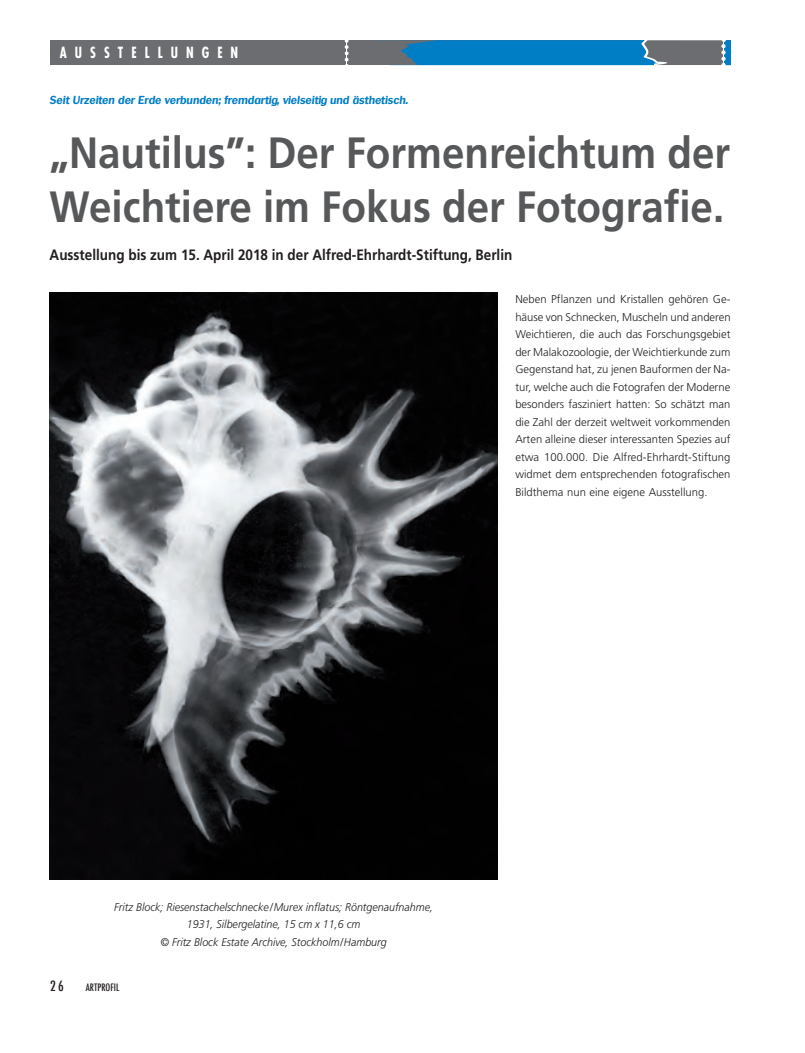
<style>
.page{position:relative;width:805px;height:1053px;background:#fff}
.page>*{position:absolute;margin:0;border:0;box-sizing:border-box;transform-origin:0 0}
.t1{font:700 43.75px/54px "Frutiger";color:#57585a;scale:.92 1}
.t2{font:700 15px "Frutiger";color:#231f20;scale:.9 1}
.t3{font:700 condensed 15px "Futura";letter-spacing:.6em;color:#fff;scale:.89 1}
.t4{font:500 condensed 13.75px "Futura";color:#231f20}
.t5{font:300 11.25px/17.5px "Frutiger";color:#231f20;text-align:justify}
.t6{font:italic 300 11.25px/17.5px "Frutiger";color:#231f20;text-align:center;scale:.95 1}
.t7{font:italic 700 11.25px "Futon";color:#007ec5}
.t8{font:500 condensed 10px "Futura";color:#231f20}
</style>
<div class="page">
<div style="left:50px;top:40px;width:680px;height:25px;background:#6c6d70"></div>
<svg style="left:344px;top:40px;width:386px;height:26px"></svg>
<img style="left:50px;top:293px;width:447px;height:586px">
<h2 class="t3" style="left:60px;top:43px;width:202px">AUSSTELLUNGEN</h2>
<h2 class="t3" style="left:60px;top:43px;width:96px">RAHMEN</h2>
<p class="t7" style="left:50px;top:94px;width:360px">Seit Urzeiten der Erde verbunden; fremdartig, vielseitig und ästhetisch.</p>
<h1 class="t1" style="left:50px;top:125px;width:740px">„Nautilus”: Der Formenreichtum der<br>Weichtiere im Fokus der Fotografie.</h1>
<h2 class="t2" style="left:50px;top:246px;width:515px">Ausstellung bis zum 15. April 2018 in der Alfred-Ehrhardt-Stiftung, Berlin</h2>
<p class="t5" style="left:515px;top:290px;width:217px">Neben Pflanzen und Kristallen gehören Ge&shy;häuse von Schnecken, Muscheln und anderen Weichtieren, die auch das Forschungsgebiet der Malakozoologie, der Weichtierkunde zum Gegenstand hat, zu jenen Bauformen der Na&shy;tur, welche auch die Fotografen der Moderne besonders fasziniert hatten: So schätzt man die Zahl der derzeit weltweit vorkommenden Arten alleine dieser interessanten Spezies auf etwa 100.000. Die Alfred-Ehrhardt-Stiftung widmet dem entsprechenden fotografischen Bildthema nun eine eigene Ausstellung.</p>
<p class="t6" style="left:114px;top:898px;width:337px">Fritz Block; Riesenstachelschnecke/Murex inflatus; Röntgenaufnahme,<br>1931, Silbergelatine, 15 cm x 11,6 cm<br>© Fritz Block Estate Archive, Stockholm/Hamburg</p>
<p class="t4" style="left:50px;top:977px;width:15px">26</p>
<p class="t8" style="left:86px;top:980px;width:35px">ARTPROFIL</p>
</div>
